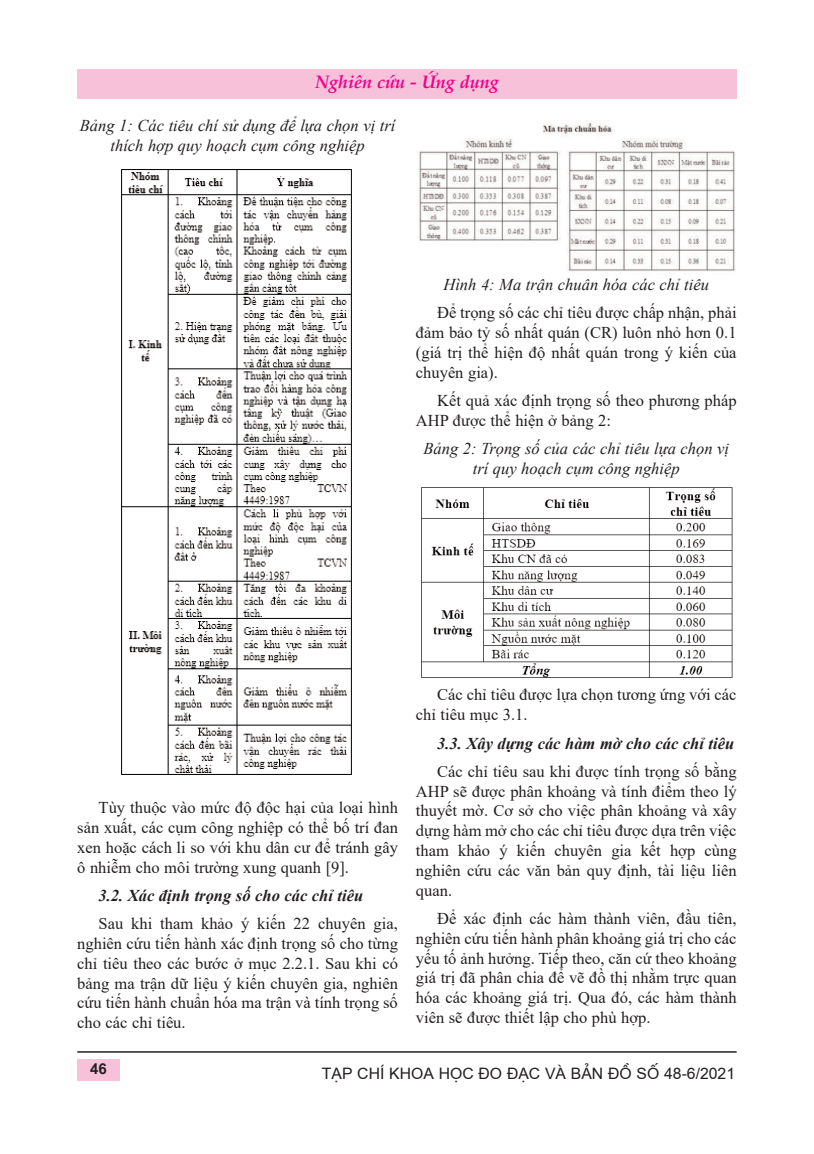
<style>
.page{position:relative;width:814px;height:1154px;background:#fff}
.page>*{position:absolute;margin:0;border:0;box-sizing:border-box;transform-origin:0 0}
.t1{font:italic 700 18px "Palatino Linotype";color:#ed028c}
.t2{font:16.5px/19.8px "Times New Roman";color:#231f20;text-align:justify}
.t3{font:italic 16.5px/19.8px "Times New Roman";color:#231f20;text-align:center}
.t4{font:italic 700 16.5px "Times New Roman";color:#231f20}
.t5{font:15.75px "Vn Arial H";color:#231f20}
.t6{font:700 15px "Vn Arial";color:#231f20}
</style>
<div class="page">
<div style="left:77px;top:69px;width:659px;height:30px;background:#f7c1d9"></div>
<div style="left:77px;top:1059px;width:43px;height:22px;background:#f7c1d9"></div>
<hr style="left:77px;top:1051px;width:659px;height:1px;background:#231f20">
<img style="left:121px;top:169px;width:231px;height:606px">
<img style="left:417px;top:123px;width:319px;height:148px">
<img style="left:421px;top:487px;width:312px;height:191px">
<p class="t1" style="left:315px;top:72px;width:185px">Nghiên cứu - Ứng dụng</p>
<p class="t3" style="left:80px;top:116px;width:317px">Bảng 1: Các tiêu chí sử dụng để lựa chọn vị trí thích hợp quy hoạch cụm công nghiệp</p>
<p class="t3" style="left:443px;top:275px;width:267px">Hình 4: Ma trận chuẩn hóa các chỉ tiêu</p>
<p class="t2" style="left:416px;top:303px;width:322px;text-indent:21px">Để trọng số các chỉ tiêu được chấp nhận, phải đảm bảo tỷ số nhất quán (CR) luôn nhỏ hơn 0.1 (giá trị thể hiện độ nhất quán trong ý kiến của chuyên gia).</p>
<p class="t2" style="left:416px;top:391px;width:322px;text-indent:21px">Kết quả xác định trọng số theo phương pháp<br>AHP được thể hiện ở bảng 2:</p>
<p class="t3" style="left:423px;top:439px;width:307px">Bảng 2: Trọng số của các chỉ tiêu lựa chọn vị trí quy hoạch cụm công nghiệp</p>
<p class="t2" style="left:77px;top:797px;width:322px;text-indent:21px">Tùy thuộc vào mức độ độc hại của loại hình sản xuất, các cụm công nghiệp có thể bố trí đan xen hoặc cách li so với khu dân cư để tránh gây ô nhiễm cho môi trường xung quanh [9].</p>
<p class="t4" style="left:98px;top:886px;width:266px">3.2. Xác định trọng số cho các chỉ tiêu</p>
<p class="t2" style="left:77px;top:913px;width:322px;text-indent:21px">Sau khi tham khảo ý kiến 22 chuyên gia, nghiên cứu tiến hành xác định trọng số cho từng chỉ tiêu theo các bước ở mục 2.2.1. Sau khi có bảng ma trận dữ liệu ý kiến chuyên gia, nghiên cứu tiến hành chuẩn hóa ma trận và tính trọng số cho các chỉ tiêu.</p>
<p class="t2" style="left:416px;top:685px;width:322px;text-indent:21px">Các chỉ tiêu được lựa chọn tương ứng với các chỉ tiêu mục 3.1.</p>
<p class="t4" style="left:437px;top:734px;width:298px">3.3. Xây dựng các hàm mờ cho các chỉ tiêu</p>
<p class="t2" style="left:416px;top:761px;width:322px;text-indent:21px">Các chỉ tiêu sau khi được tính trọng số bằng AHP sẽ được phân khoảng và tính điểm theo lý thuyết mờ. Cơ sở cho việc phân khoảng và xây dựng hàm mở cho các chỉ tiêu được dựa trên việc tham khảo ý kiến chuyên gia kết hợp cùng nghiên cứu các văn bản quy định, tài liệu liên quan.</p>
<p class="t2" style="left:416px;top:908px;width:322px;text-indent:21px">Để xác định các hàm thành viên, đầu tiên, nghiên cứu tiến hành phân khoảng giá trị cho các yếu tố ảnh hưởng. Tiếp theo, căn cứ theo khoảng giá trị đã phân chia để vẽ đồ thị nhằm trực quan hóa các khoảng giá trị. Qua đó, các hàm thành viên sẽ được thiết lập cho phù hợp.</p>
<p class="t6" style="left:90px;top:1060px;width:18px">46</p>
<p class="t5" style="left:322px;top:1063px;width:415px">T¹P CHÝ KHOA HÄC ®O ®¹C VΜ B¶N ®Å SÈ 48-6/2021</p>
</div>
